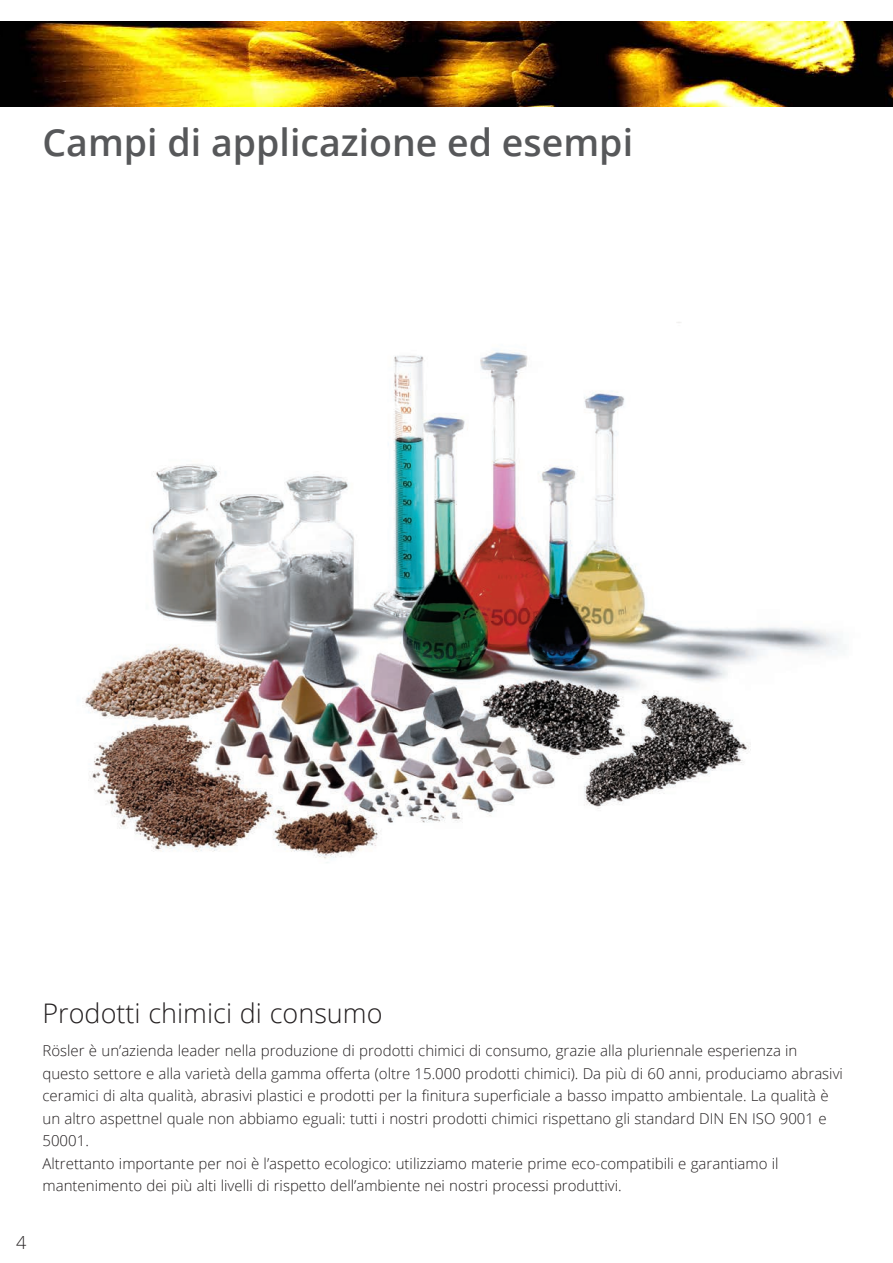
<style>
.page{position:relative;width:893px;height:1263px;background:#fff}
.page>*{position:absolute;margin:0;border:0;box-sizing:border-box;transform-origin:0 0}
.t1{font:600 37.5px "Open Sans";color:#57585a}
.t2{font:300 27px "Open Sans";color:#231f20}
.t3{font:300 18px "Open Sans";color:#231f20}
.t4{font:300 15px/22.5px "Open Sans";color:#231f20}
</style>
<div class="page">
<img style="left:0;top:21px;width:893px;height:85px">
<img style="left:85px;top:322px;width:756px;height:541px">
<p class="t1" style="left:43px;top:117px;width:592px">Campi di applicazione ed esempi</p>
<p class="t3" style="left:16px;top:1230px;width:12px">4</p>
<p class="t2" style="left:43px;top:994px;width:342px">Prodotti chimici di consumo</p>
<p class="t4" style="left:43px;top:1039px;width:802px">Rösler è un’azienda leader nella produzione di prodotti chimici di consumo, grazie alla pluriennale esperienza in questo settore e alla varietà della gamma offerta (oltre 15.000 prodotti chimici). Da più di 60 anni, produciamo abrasivi ceramici di alta qualità, abrasivi plastici e prodotti per la finitura superficiale a basso impatto ambientale. La qualità è un altro aspettnel quale non abbiamo eguali: tutti i nostri prodotti chimici rispettano gli standard DIN EN ISO 9001 e 50001.</p>
<p class="t4" style="left:43px;top:1152px;width:738px">Altrettanto importante per noi è l’aspetto ecologico: utilizziamo materie prime eco-compatibili e garantiamo il mantenimento dei più alti livelli di rispetto dell’ambiente nei nostri processi produttivi.</p>
</div>
